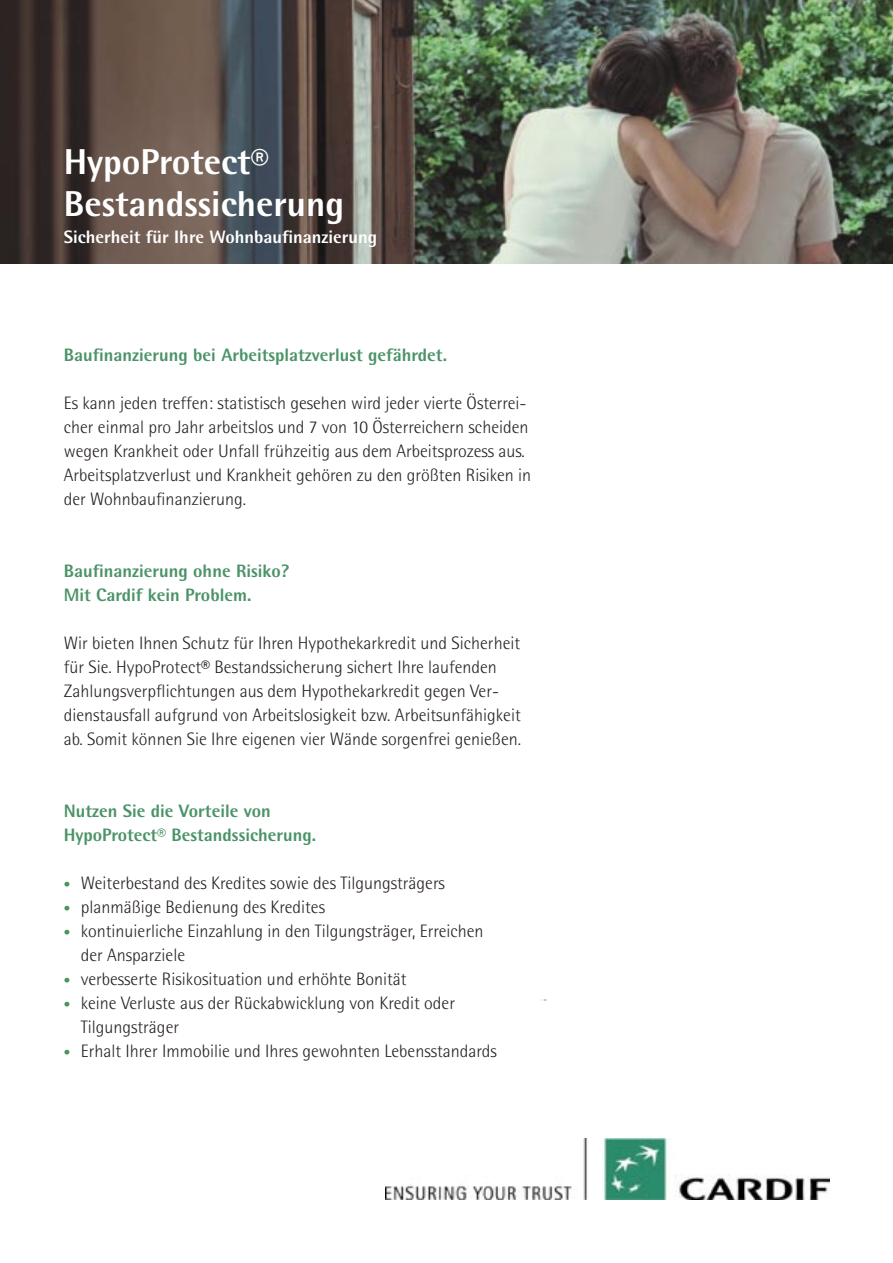
<style>
.page{position:relative;width:893px;height:1263px;background:#fff}
.page>*{position:absolute;margin:0;border:0;box-sizing:border-box;transform-origin:0 0}
.t1{font:800 36px "Rotis Semi Sans";color:#fff}
.t2{font:300 18px/24px "Rotis Semi Sans";color:#261f20}
.t3{font:800 18px "Rotis Semi Sans";color:#4b9368}
.t4{font:800 18px "Rotis Semi Sans";color:#fff}
.s1{font-size:13.5px;color:#4b9368}
</style>
<div class="page">
<img style="left:0;top:0;width:893px;height:264px">
<img style="left:385px;top:1139px;width:444px;height:60px">
<p class="t1" style="left:64px;top:139px;width:206px">HypoProtect®</p>
<p class="t1" style="left:64px;top:181px;width:282px">Bestandssicherung</p>
<p class="t4" style="left:64px;top:226px;width:315px">Sicherheit für Ihre Wohnbaufinanzierung</p>
<p class="t3" style="left:64px;top:344px;width:385px">Baufinanzierung bei Arbeitsplatzverlust gefährdet.</p>
<p class="t2" style="left:64px;top:391px;width:469px">Es kann jeden treffen: statistisch gesehen wird jeder vierte Österrei&shy;cher einmal pro Jahr arbeitslos und 7 von 10 Österreichern scheiden wegen Krankheit oder Unfall frühzeitig aus dem Arbeitsprozess aus.<br>Arbeitsplatzverlust und Krankheit gehören zu den größten Risiken in der Wohnbaufinanzierung.</p>
<p class="t3" style="left:64px;top:560px;width:227px">Baufinanzierung ohne Risiko?</p>
<p class="t3" style="left:64px;top:584px;width:189px">Mit Cardif kein Problem.</p>
<p class="t2" style="left:64px;top:631px;width:459px">Wir bieten Ihnen Schutz für Ihren Hypothekarkredit und Sicherheit für Sie. HypoProtect® Bestandssicherung sichert Ihre laufenden Zahlungsverpflichtungen aus dem Hypothekarkredit gegen Ver&shy;dienstausfall aufgrund von Arbeitslosigkeit bzw. Arbeitsunfähigkeit ab. Somit können Sie Ihre eigenen vier Wände sorgenfrei genießen.</p>
<p class="t3" style="left:64px;top:800px;width:208px">Nutzen Sie die Vorteile von</p>
<p class="t3" style="left:64px;top:824px;width:254px">HypoProtect® Bestandssicherung.</p>
<p class="t2" style="left:64px;top:871px;width:382px"><span class="s1">•</span> Weiterbestand des Kredites sowie des Tilgungsträgers</p>
<p class="t2" style="left:64px;top:895px;width:263px"><span class="s1">•</span> planmäßige Bedienung des Kredites</p>
<p class="t2" style="left:64px;top:919px;width:421px"><span class="s1">•</span> kontinuierliche Einzahlung in den Tilgungsträger, Erreichen</p>
<p class="t2" style="left:81px;top:943px;width:106px">der Ansparziele</p>
<p class="t2" style="left:64px;top:967px;width:344px"><span class="s1">•</span> verbesserte Risikosituation und erhöhte Bonität</p>
<p class="t2" style="left:64px;top:991px;width:393px"><span class="s1">•</span> keine Verluste aus der Rückabwicklung von Kredit oder</p>
<p class="t2" style="left:81px;top:1015px;width:100px">Tilgungsträger</p>
<p class="t2" style="left:64px;top:1039px;width:435px"><span class="s1">•</span> Erhalt Ihrer Immobilie und Ihres gewohnten Lebensstandards</p>
</div>
